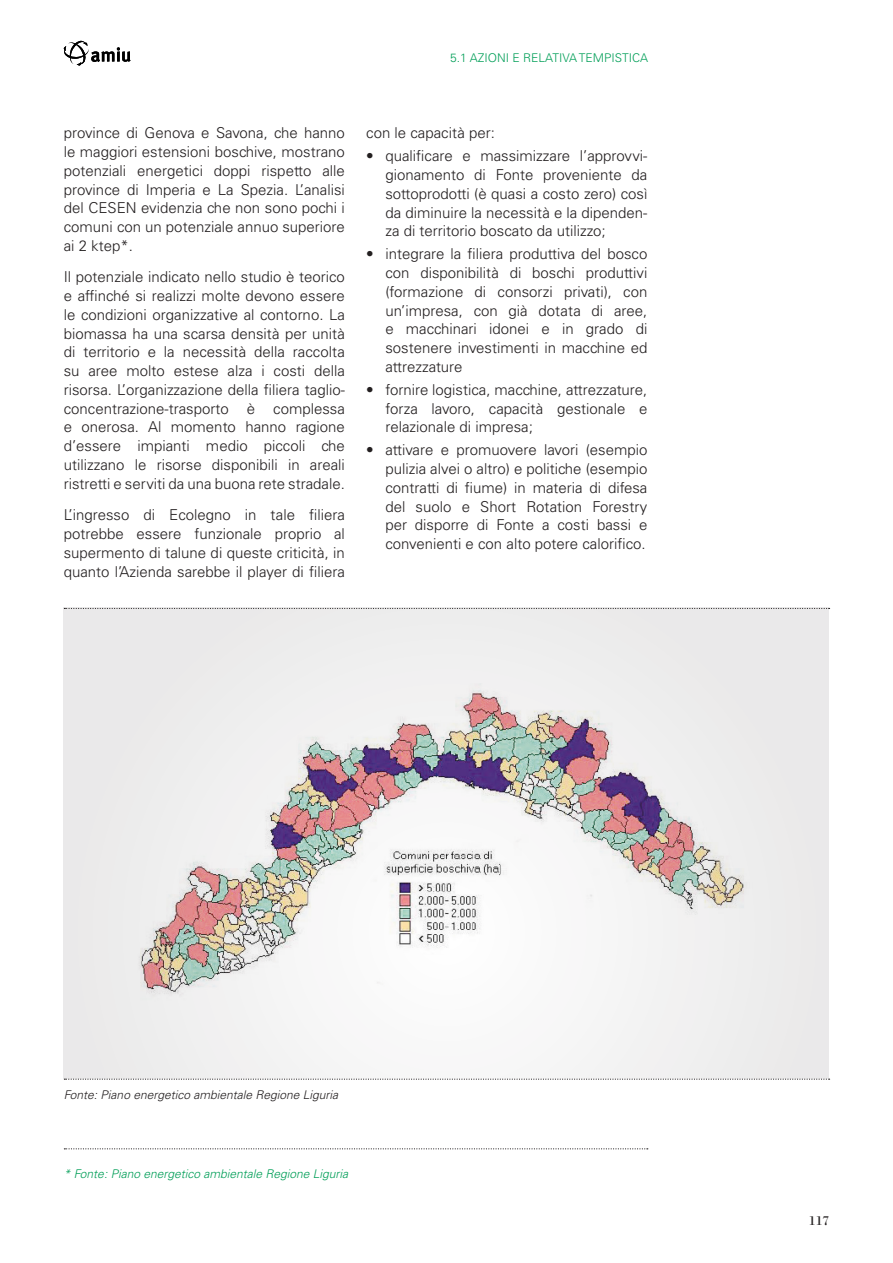
<style>
.page{position:relative;width:893px;height:1263px;background:#fff}
.page>*{position:absolute;margin:0;border:0;box-sizing:border-box;transform-origin:0 0}
._1_testo{font:300 15px/18.8px "Univers LT Std";color:#231f20;text-align:justify}
.t1{font:13.5px "Bodoni Std";color:#231f20}
.nota{font:italic 300 12px "Univers LT Std";color:#009e57}
.didascalia{font:italic 300 12px "Univers LT Std";color:#231f20}
.Stile_di_paragrafo_1{font:300 12px "Univers LT Std";color:#009e57}
</style>
<div class="page">
<svg style="left:63px;top:40px;width:68px;height:26px"></svg>
<svg style="left:64px;top:1148px;width:584px;height:1px"></svg>
<svg style="left:64px;top:1078px;width:766px;height:2px"></svg>
<svg style="left:64px;top:608px;width:765px;height:471px;fill:#ededed"></svg>
<p class="Stile_di_paragrafo_1" style="left:450px;top:50px;width:199px">5.1 AZIONI E RELATIVA TEMPISTICA</p>
<p class="_1_testo" style="left:64px;top:124px;width:283px">province di Genova e Savona, che hanno le maggiori estensioni boschive, mostrano potenziali energetici doppi rispetto alle province di Imperia e La Spezia. L’analisi del CESEN evidenzia che non sono pochi i comuni con un potenziale annuo superiore ai 2 ktep*.</p>
<p class="_1_testo" style="left:64px;top:268px;width:283px">Il potenziale indicato nello studio è teorico e affinché si realizzi molte devono essere le condizioni organizzative al contorno. La biomassa ha una scarsa densità per unità di territorio e la necessità della raccolta su aree molto estese alza i costi della risorsa. L’organizzazione della filiera taglio&shy;concentrazione-trasporto è complessa e onerosa. Al momento hanno ragione d’essere impianti medio piccoli che utilizzano le risorse disponibili in areali ristretti e serviti da una buona rete stradale.</p>
<p class="_1_testo" style="left:64px;top:506px;width:283px">L’ingresso di Ecolegno in tale filiera potrebbe essere funzionale proprio al supermento di talune di queste criticità, in quanto l’Azienda sarebbe il player di filiera</p>
<p class="_1_testo" style="left:366px;top:124px;width:130px">con le capacità per:</p>
<p class="_1_testo" style="left:385px;top:147px;width:264px;text-indent:-19px">• qualificare e massimizzare l’approvvi&shy;gionamento di Fonte proveniente da sottoprodotti (è quasi a costo zero) così da diminuire la necessità e la dipenden&shy;za di territorio boscato da utilizzo;</p>
<p class="_1_testo" style="left:385px;top:245px;width:264px;text-indent:-19px">• integrare la filiera produttiva del bosco con disponibilità di boschi produttivi (formazione di consorzi privati), con un’impresa, con già dotata di aree, e macchinari idonei e in grado di sostenere investimenti in macchine ed attrezzature</p>
<p class="_1_testo" style="left:385px;top:380px;width:264px;text-indent:-19px">• fornire logistica, macchine, attrezzature, forza lavoro, capacità gestionale e relazionale di impresa;</p>
<p class="_1_testo" style="left:385px;top:441px;width:264px;text-indent:-19px">• attivare e promuovere lavori (esempio pulizia alvei o altro) e politiche (esempio contratti di fiume) in materia di difesa del suolo e Short Rotation Forestry per disporre di Fonte a costi bassi e convenienti e con alto potere calorifico.</p>
<p class="didascalia" style="left:64px;top:1088px;width:276px">Fonte: Piano energetico ambientale Regione Liguria</p>
<p class="nota" style="left:64px;top:1166px;width:286px">* Fonte: Piano energetico ambientale Regione Liguria</p>
<p class="t1" style="left:809px;top:1212px;width:22px">117</p>
</div>
